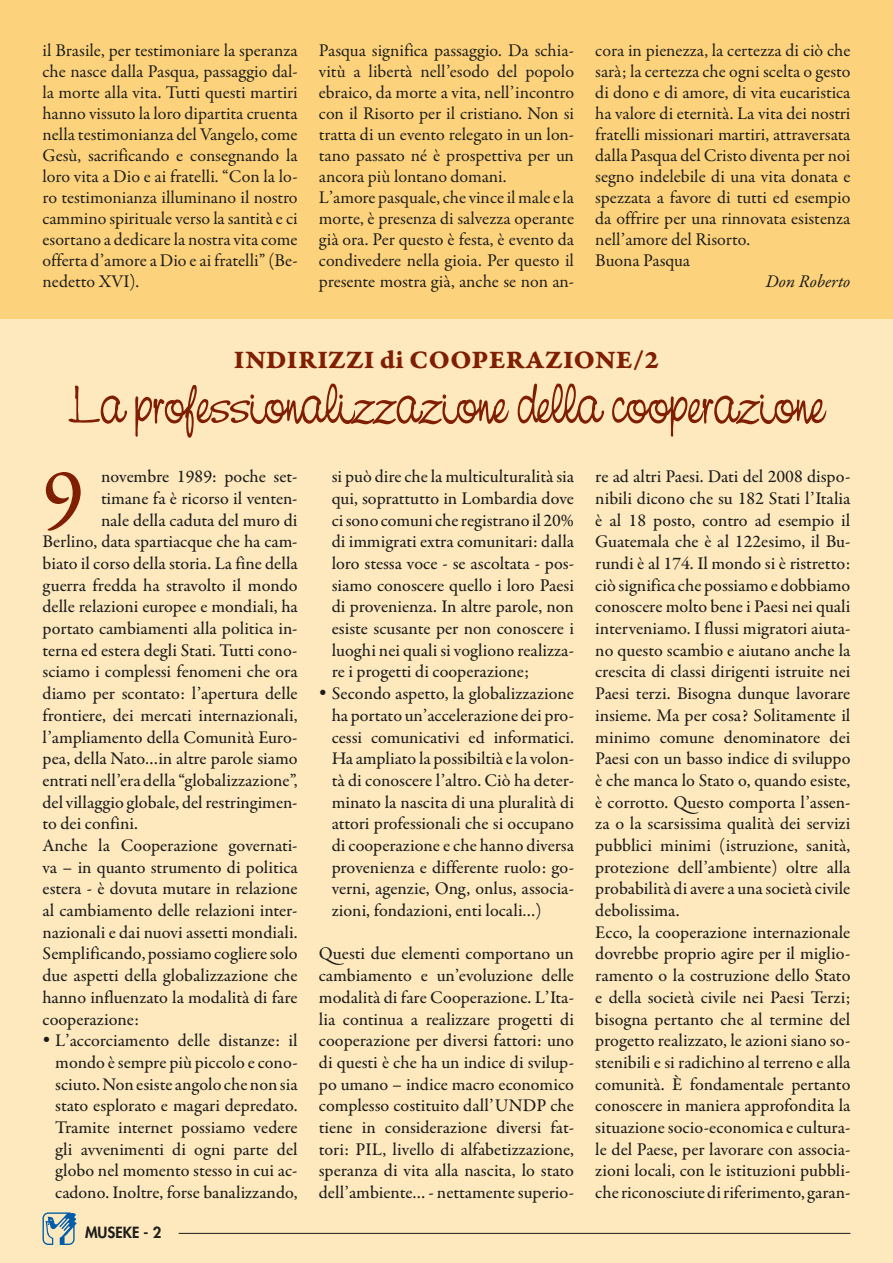
<style>
.page{position:relative;width:893px;height:1263px;background:#fff}
.page>*{position:absolute;margin:0;border:0;box-sizing:border-box;transform-origin:0 0}
.t1{font:500 85.2px "Garamond Premr Pro";color:#801e01}
.t2{font:54px "Nevison Cas D";color:#801e01}
.t3{font:27px "Garamond Premr Pro Bd Capt";color:#801e01}
.t4{font:500 18px/21.8px "Garamond Premr Pro";color:#1d1d1b}
.t5{font:18px/21px "Garamond Premr Pro";color:#1d1d1b}
.t6{font:italic 18px "Garamond Premr Pro";color:#1d1d1b}
.t7{font:800 15px "Futura Std";color:#1d1d1b}
</style>
<div class="page">
<div style="left:0;top:319px;width:893px;height:944px;background:#fee9bf"></div>
<div style="left:0;top:0;width:893px;height:319px;background:#fcd27c"></div>
<hr style="left:179px;top:1233px;width:671px;height:1px;background:#1d1d1b">
<svg style="left:43px;top:1212px;width:34px;height:33px"></svg>
<p class="t5" style="left:43px;top:40px;width:257px;text-align:justify">il Brasile, per testimoniare la speranza che nasce dalla Pasqua, passaggio dal&shy;la morte alla vita. Tutti questi martiri hanno vissuto la loro dipartita cruenta nella testimonianza del Vangelo, come Gesù, sacrificando e consegnando la loro vita a Dio e ai fratelli. “Con la lo&shy;ro testimonianza illuminano il nostro cammino spirituale verso la santità e ci esortano a dedicare la nostra vita come offerta d’amore a Dio e ai fratelli” (Be&shy;nedetto XVI).</p>
<p class="t5" style="left:319px;top:40px;width:257px">Pasqua significa passaggio. Da schia&shy;vitù a libertà nell’esodo del popolo ebraico, da morte a vita, nell’incontro con il Risorto per il cristiano. Non si tratta di un evento relegato in un lon&shy;tano passato né è prospettiva per un ancora più lontano domani.<br>L’amore pasquale, che vince il male e la morte, è presenza di salvezza operante già ora. Per questo è festa, è evento da condivedere nella gioia. Per questo il presente mostra già, anche se non an-</p>
<p class="t5" style="left:595px;top:40px;width:257px">cora in pienezza, la certezza di ciò che sarà; la certezza che ogni scelta o gesto di dono e di amore, di vita eucaristica ha valore di eternità. La vita dei nostri fratelli missionari martiri, attraversata dalla Pasqua del Cristo diventa per noi segno indelebile di una vita donata e spezzata a favore di tutti ed esempio da offrire per una rinnovata esistenza nell’amore del Risorto.<br>Buona Pasqua</p>
<p class="t6" style="left:766px;top:270px;width:86px">Don Roberto</p>
<h3 class="t3" style="left:234px;top:343px;width:427px">INDIRIZZI di COOPERAZIONE/2</h3>
<h2 class="t2" style="left:68px;top:372px;width:758px">La professionalizzazione della cooperazione</h2>
<h1 class="t1" style="left:43px;top:447px;width:43px">9</h1>
<p class="t4" style="left:101px;top:466px;width:198px">novembre 1989: poche set-</p>
<p class="t4" style="left:101px;top:488px;width:198px">timane fa è ricorso il venten-</p>
<p class="t4" style="left:101px;top:509px;width:198px">nale della caduta del muro di</p>
<p class="t4" style="left:43px;top:531px;width:257px">Berlino, data spartiacque che ha cam-</p>
<p class="t4" style="left:43px;top:553px;width:257px">biato il corso della storia. La fine della</p>
<p class="t4" style="left:43px;top:575px;width:257px">guerra fredda ha stravolto il mondo</p>
<p class="t4" style="left:43px;top:596px;width:257px">delle relazioni europee e mondiali, ha</p>
<p class="t4" style="left:43px;top:618px;width:257px">portato cambiamenti alla politica in-</p>
<p class="t4" style="left:43px;top:640px;width:257px">terna ed estera degli Stati. Tutti cono-</p>
<p class="t4" style="left:43px;top:661px;width:257px">sciamo i complessi fenomeni che ora</p>
<p class="t4" style="left:43px;top:683px;width:257px">diamo per scontato: l’apertura delle</p>
<p class="t4" style="left:43px;top:705px;width:257px">frontiere, dei mercati internazionali,</p>
<p class="t4" style="left:43px;top:726px;width:257px">l’ampliamento della Comunità Euro-</p>
<p class="t4" style="left:43px;top:748px;width:257px">pea, della Nato…in altre parole siamo</p>
<p class="t4" style="left:43px;top:770px;width:257px">entrati nell’era della “globalizzazione”,</p>
<p class="t4" style="left:43px;top:791px;width:257px">del villaggio globale, del restringimen-</p>
<p class="t4" style="left:43px;top:813px;width:97px">to dei confini.</p>
<p class="t4" style="left:43px;top:835px;width:257px">Anche la Cooperazione governati-</p>
<p class="t4" style="left:43px;top:856px;width:257px">va – in quanto strumento di politica</p>
<p class="t4" style="left:43px;top:878px;width:257px">estera - è dovuta mutare in relazione</p>
<p class="t4" style="left:43px;top:900px;width:257px">al cambiamento delle relazioni inter-</p>
<p class="t4" style="left:43px;top:922px;width:257px">nazionali e dai nuovi assetti mondiali.</p>
<p class="t4" style="left:43px;top:943px;width:257px">Semplificando, possiamo cogliere solo</p>
<p class="t4" style="left:43px;top:965px;width:257px">due aspetti della globalizzazione che</p>
<p class="t4" style="left:43px;top:987px;width:257px">hanno influenzato la modalità di fare</p>
<p class="t4" style="left:43px;top:1008px;width:98px">cooperazione:</p>
<p class="t4" style="left:55px;top:1030px;width:244px">L’accorciamento delle distanze: il</p>
<p class="t4" style="left:55px;top:1052px;width:244px">mondo è sempre più piccolo e cono-</p>
<p class="t4" style="left:55px;top:1073px;width:244px">sciuto. Non esiste angolo che non sia</p>
<p class="t4" style="left:55px;top:1095px;width:244px">stato esplorato e magari depredato.</p>
<p class="t4" style="left:55px;top:1117px;width:244px">Tramite internet possiamo vedere</p>
<p class="t4" style="left:55px;top:1138px;width:244px">gli avvenimenti di ogni parte del</p>
<p class="t4" style="left:55px;top:1160px;width:244px">globo nel momento stesso in cui ac-</p>
<p class="t4" style="left:55px;top:1182px;width:244px">cadono. Inoltre, forse banalizzando,</p>
<p class="t7" style="left:85px;top:1223px;width:78px">MUSEKE - 2</p>
<p class="t4" style="left:332px;top:466px;width:244px">si può dire che la multiculturalità sia qui, soprattutto in Lombardia dove ci sono comuni che registrano il 20% di immigrati extra comunitari: dalla loro stessa voce - se ascoltata - pos&shy;siamo conoscere quello i loro Paesi di provenienza. In altre parole, non esiste scusante per non conoscere i luoghi nei quali si vogliono realizza&shy;re i progetti di cooperazione; Secondo aspetto, la globalizzazione ha portato un’accelerazione dei pro&shy;cessi comunicativi ed informatici.<br>Ha ampliato la possibiltià e la volon&shy;tà di conoscere l’altro. Ciò ha deter&shy;minato la nascita di una pluralità di attori professionali che si occupano di cooperazione e che hanno diversa provenienza e differente ruolo: go&shy;verni, agenzie, Ong, onlus, associa&shy;zioni, fondazioni, enti locali…)</p>
<p class="t4" style="left:319px;top:943px;width:257px;text-align:justify">Questi due elementi comportano un cambiamento e un’evoluzione delle modalità di fare Cooperazione. L’Ita&shy;lia continua a realizzare progetti di cooperazione per diversi fattori: uno di questi è che ha un indice di svilup&shy;po umano – indice macro economico complesso costituito dall’UNDP che tiene in considerazione diversi fat&shy;tori: PIL, livello di alfabetizzazione, speranza di vita alla nascita, lo stato dell’ambiente… - nettamente superio-</p>
<p class="t4" style="left:595px;top:466px;width:257px">re ad altri Paesi. Dati del 2008 dispo&shy;nibili dicono che su 182 Stati l’Italia è al 18 posto, contro ad esempio il Guatemala che è al 122esimo, il Bu&shy;rundi è al 174. Il mondo si è ristretto: ciò significa che possiamo e dobbiamo conoscere molto bene i Paesi nei quali interveniamo. I flussi migratori aiuta&shy;no questo scambio e aiutano anche la crescita di classi dirigenti istruite nei Paesi terzi. Bisogna dunque lavorare insieme. Ma per cosa? Solitamente il minimo comune denominatore dei Paesi con un basso indice di sviluppo è che manca lo Stato o, quando esiste, è corrotto. Questo comporta l’assen&shy;za o la scarsissima qualità dei servizi pubblici minimi (istruzione, sanità, protezione dell’ambiente) oltre alla probabilità di avere a una società civile debolissima.<br>Ecco, la cooperazione internazionale dovrebbe proprio agire per il miglio&shy;ramento o la costruzione dello Stato e della società civile nei Paesi Terzi; bisogna pertanto che al termine del progetto realizzato, le azioni siano so&shy;stenibili e si radichino al terreno e alla comunità. È fondamentale pertanto conoscere in maniera approfondita la situazione socio-economica e cultura&shy;le del Paese, per lavorare con associa&shy;zioni locali, con le istituzioni pubbli&shy;che riconosciute di riferimento, garan-</p>
</div>
